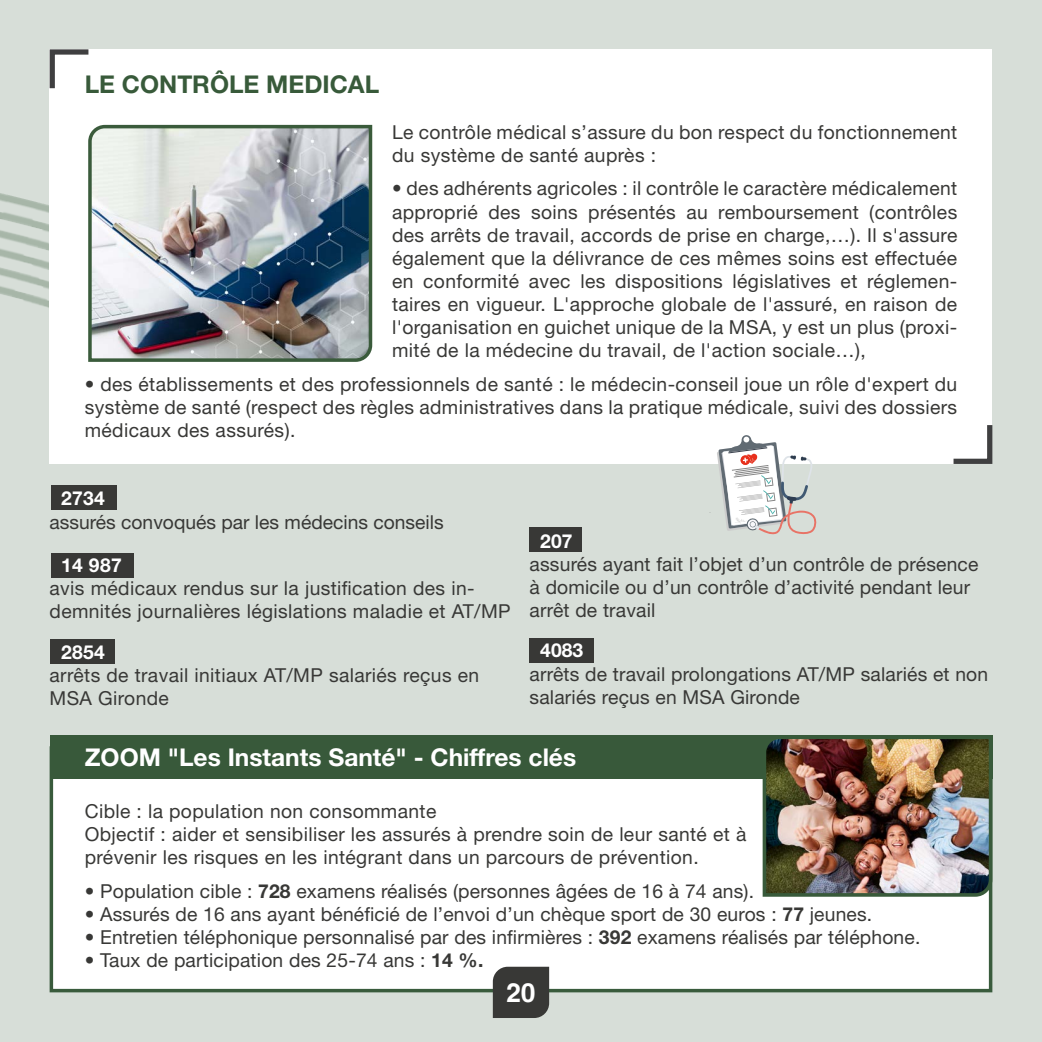
<style>
.page{position:relative;width:1042px;height:1042px;background:#fff}
.page>*{position:absolute;margin:0;border:0;box-sizing:border-box;transform-origin:0 0}
.t1{font:700 26.25px "Helvetica";color:#fff}
.t2{font:700 24.5px "Helvetica Neue LT Std";color:#fff}
.t3{font:700 24.5px "Helvetica Neue LT Std";color:#385a3a}
.t4{font:19.25px/23.1px "Helvetica Neue LT Std";letter-spacing:.01em;color:#383836}
.t5{font:700 19.25px "Helvetica Neue LT Std";letter-spacing:.02em;color:#fff}
.s1{font-weight:700}
</style>
<div class="page">
<div style="left:0;top:0;width:1041px;height:1042px;background:#d7ded8"></div>
<svg style="left:1041px;top:0;width:1px;height:1042px"></svg>
<img style="left:0;top:192px;width:50px;height:145px">
<svg style="left:50px;top:49px;width:942px;height:415px"></svg>
<svg style="left:47px;top:47px;width:47px;height:46px"></svg>
<img style="left:86px;top:123px;width:288px;height:241px">
<div style="left:50px;top:746px;width:942px;height:246px;background:#fff;border:4px solid #395b3c"></div>
<div style="left:51px;top:486px;width:65px;height:24px;background:#383836"></div>
<div style="left:51px;top:553px;width:82px;height:24px;background:#383836"></div>
<div style="left:51px;top:640px;width:64px;height:24px;background:#383836"></div>
<svg style="left:530px;top:528px;width:52px;height:24px"></svg>
<div style="left:530px;top:638px;width:64px;height:24px;background:#383836"></div>
<svg style="left:717px;top:435px;width:100px;height:101px"></svg>
<img style="left:50px;top:733px;width:944px;height:165px">
<svg style="left:948px;top:420px;width:47px;height:46px"></svg>
<div style="left:493px;top:966px;width:56px;height:52px;background:#383836"></div>
<p class="t3" style="left:85px;top:69px;width:296px">LE CONTRÔLE MEDICAL</p>
<p class="t4" style="left:392px;top:120px;width:566px">Le contrôle médical s’assure du bon respect du fonctionnement du système de santé auprès :</p>
<p class="t4" style="left:392px;top:177px;width:567px;text-align:justify">• des adhérents agricoles : il contrôle le caractère médicalement approprié des soins présentés au remboursement (contrôles des arrêts de travail, accords de prise en charge,…). Il s'assure également que la délivrance de ces mêmes soins est effectuée en conformité avec les dispositions législatives et réglemen&shy;taires en vigueur. L'approche globale de l'assuré, en raison de l'organisation en guichet unique de la MSA, y est un plus (proxi&shy;mité de la médecine du travail, de l'action sociale…),</p>
<p class="t4" style="left:85px;top:372px;width:874px;text-align:justify">• des établissements et des professionnels de santé : le médecin-conseil joue un rôle d'expert du système de santé (respect des règles administratives dans la pratique médicale, suivi des dossiers médicaux des assurés).</p>
<p class="t5" style="left:61px;top:487px;width:45px">2734</p>
<p class="t4" style="left:50px;top:510px;width:395px">assurés convoqués par les médecins conseils</p>
<p class="t5" style="left:61px;top:553px;width:62px">14 987</p>
<p class="t4" style="left:50px;top:576px;width:462px">avis médicaux rendus sur la justification des in&shy;demnités journalières législations maladie et AT/MP</p>
<p class="t5" style="left:61px;top:640px;width:45px">2854</p>
<p class="t4" style="left:50px;top:663px;width:431px">arrêts de travail initiaux AT/MP salariés reçus en<br>MSA Gironde</p>
<p class="t5" style="left:540px;top:529px;width:34px">207</p>
<p class="t4" style="left:529px;top:552px;width:450px">assurés ayant fait l’objet d’un contrôle de présence à domicile ou d’un contrôle d’activité pendant leur arrêt de travail</p>
<p class="t5" style="left:540px;top:638px;width:44px">4083</p>
<p class="t4" style="left:529px;top:662px;width:460px">arrêts de travail prolongations AT/MP salariés et non salariés reçus en MSA Gironde</p>
<p class="t2" style="left:85px;top:742px;width:493px">ZOOM "Les Instants Santé" - Chiffres clés</p>
<p class="t4" style="left:85px;top:799px;width:663px">Cible : la population non consommante<br>Objectif : aider et sensibiliser les assurés à prendre soin de leur santé et à prévenir les risques en les intégrant dans un parcours de prévention.</p>
<p class="t4" style="left:85px;top:879px;width:671px">• Population cible : <span class="s1">728</span> examens réalisés (personnes âgées de 16 à 74 ans).</p>
<p class="t4" style="left:85px;top:902px;width:789px">• Assurés de 16 ans ayant bénéficié de l’envoi d’un chèque sport de 30 euros : <span class="s1">77</span> jeunes.</p>
<p class="t4" style="left:85px;top:925px;width:837px">• Entretien téléphonique personnalisé par des infirmières : <span class="s1">392</span> examens réalisés par téléphone.</p>
<p class="t4" style="left:85px;top:948px;width:400px">• Taux de participation des 25-74 ans : <span class="s1">14 %.</span></p>
<h1 class="t1" style="left:506px;top:976px;width:31px">20</h1>
</div>
